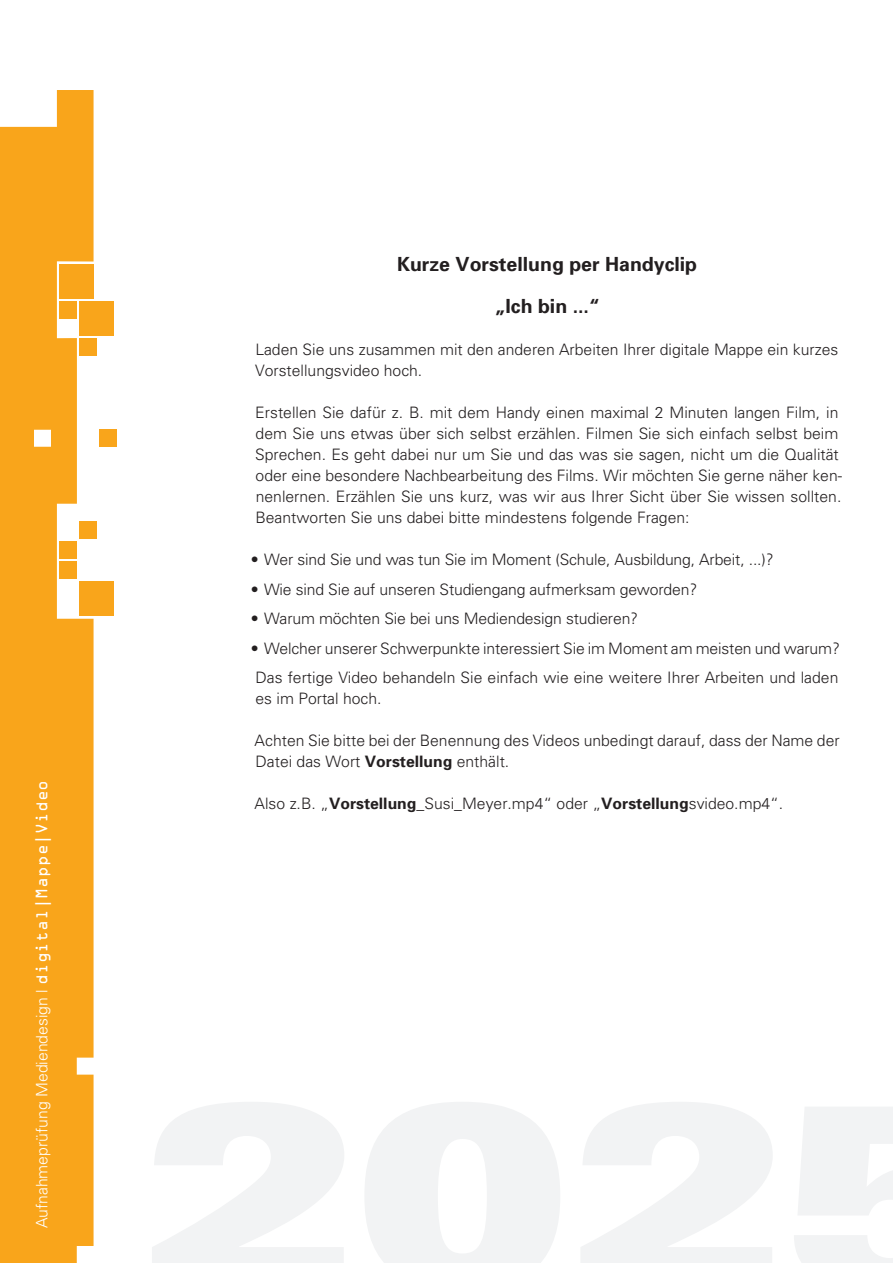
<style>
.page{position:relative;width:893px;height:1263px;background:#fff}
.page>*{position:absolute;margin:0;border:0;box-sizing:border-box;transform-origin:0 0}
.t1{font:700 19.5px/42px "Univers";color:#231f20;text-align:center}
.t2{font:300 15.75px/21px "Univers";color:#231f20}
.t3{font:300 15.75px "Univers";color:#fff}
.s1{font-family:"OCRA Std";font-weight:400;font-size:15px}
.s2{font-weight:700}
</style>
<div class="page">
<svg style="left:0;top:90px;width:94px;height:1173px;background:#f9ad2f"></svg>
<div style="left:80px;top:582px;width:34px;height:34px;background:#f9a51b"></div>
<div style="left:60px;top:264px;width:34px;height:35px;background:#f9a51b"></div>
<div style="left:80px;top:301px;width:34px;height:34px;background:#f9a51b"></div>
<div style="left:60px;top:301px;width:17px;height:17px;background:#f9a51b"></div>
<div style="left:80px;top:338px;width:17px;height:17px;background:#f9a51b"></div>
<div style="left:100px;top:430px;width:17px;height:17px;background:#f9a51b"></div>
<div style="left:60px;top:562px;width:17px;height:17px;background:#f9a51b"></div>
<div style="left:60px;top:542px;width:17px;height:17px;background:#f9a51b"></div>
<svg style="left:29px;top:425px;width:27px;height:26px"></svg>
<div style="left:80px;top:522px;width:17px;height:17px;background:#f9a51b"></div>
<p class="t3" style="left:32px;top:1228px;width:450px;rotate:-90deg">Aufnahmeprüfung Mediendesign | <span class="s1">digital|Mappe|Video</span></p>
<p class="t1" style="left:397px;top:243px;width:302px">Kurze Vorstellung per Handyclip „Ich bin ...“</p>
<p class="t2" style="left:255px;top:339px;width:585px">Laden Sie uns zusammen mit den anderen Arbeiten Ihrer digitale Mappe ein kurzes<br>Vorstellungsvideo hoch.</p>
<p class="t2" style="left:255px;top:402px;width:588px">Erstellen Sie dafür z. B. mit dem Handy einen maximal 2 Minuten langen Film, in dem Sie uns etwas über sich selbst erzählen. Filmen Sie sich einfach selbst beim Sprechen. Es geht dabei nur um Sie und das was sie sagen, nicht um die Qualität oder eine besondere Nachbearbeitung des Films. Wir möchten Sie gerne näher ken&shy;nenlernen. Erzählen Sie uns kurz, was wir aus Ihrer Sicht über Sie wissen sollten.<br>Beantworten Sie uns dabei bitte mindestens folgende Fragen:</p>
<p class="t2" style="left:251px;top:549px;width:524px">• Wer sind Sie und was tun Sie im Moment (Schule, Ausbildung, Arbeit, ...)?</p>
<p class="t2" style="left:251px;top:578px;width:448px">• Wie sind Sie auf unseren Studiengang aufmerksam geworden?</p>
<p class="t2" style="left:251px;top:608px;width:389px">• Warum möchten Sie bei uns Mediendesign studieren?</p>
<p class="t2" style="left:251px;top:633px;width:590px;line-height:29.5px">• Welcher unserer Schwerpunkte interessiert Sie im Moment am meisten und warum?<br>Das fertige Video behandeln Sie einfach wie eine weitere Ihrer Arbeiten und laden</p>
<p class="t2" style="left:256px;top:688px;width:128px">es im Portal hoch.</p>
<p class="t2" style="left:255px;top:730px;width:587px">Achten Sie bitte bei der Benennung des Videos unbedingt darauf, dass der Name der<br>Datei das Wort <span class="s2">Vorstellung</span> enthält.</p>
<p class="t2" style="left:255px;top:793px;width:530px">Also z.B. „<span class="s2">Vorstellung</span>_Susi_Meyer.mp4“ oder „<span class="s2">Vorstellung</span>svideo.mp4“.</p>
</div>
